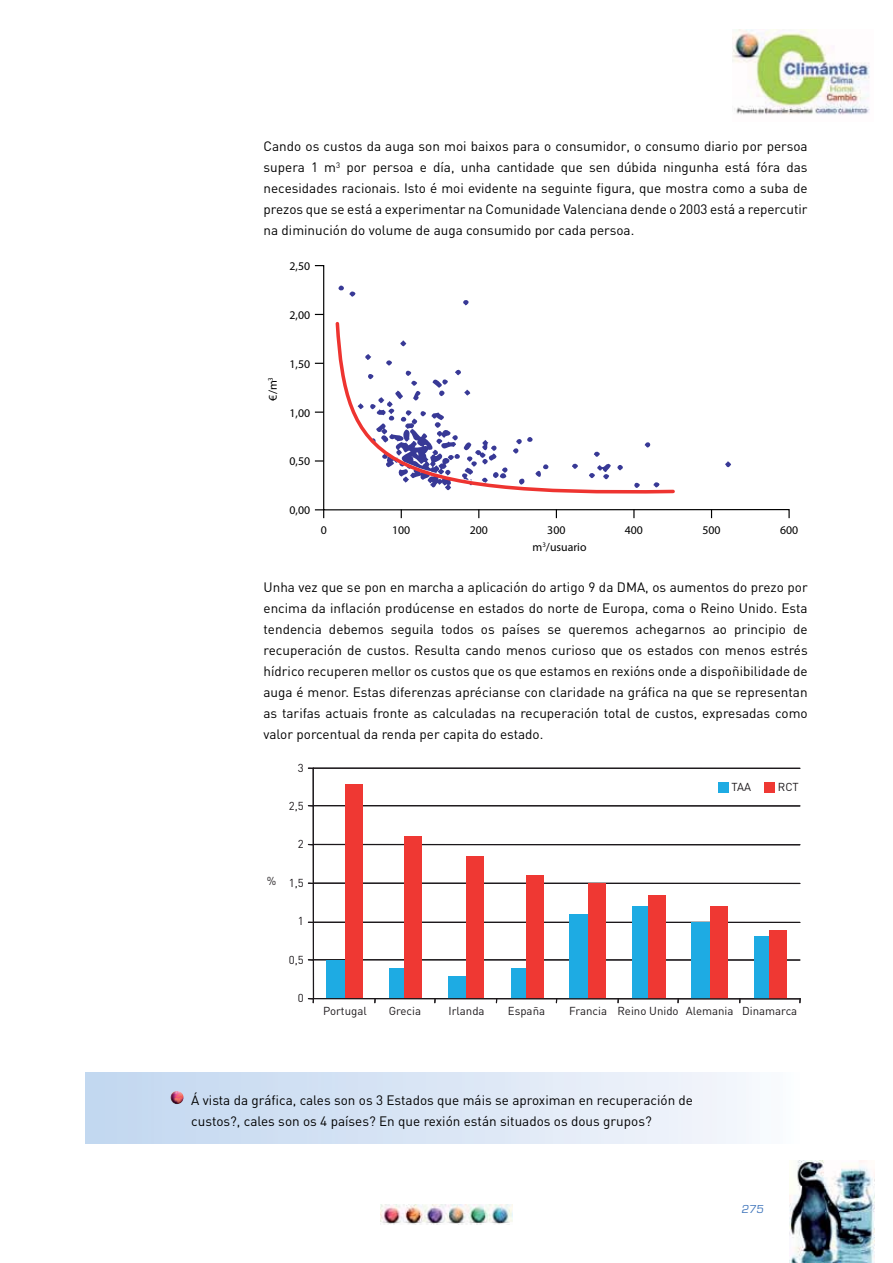
<style>
.page{position:relative;width:893px;height:1263px;background:#fff}
.page>*{position:absolute;margin:0;border:0;box-sizing:border-box;transform-origin:0 0}
.t1{font:13.5px/21px "DIN";color:#000;text-align:justify}
.t2{font:12px "Eurostile";color:#3e74ba}
.t3{font:11.85px "Myriad Pro";color:#000}
.t4{font:11.4px "DIN";color:#1c181b}
</style>
<div class="page">
<img style="left:380px;top:1204px;width:132px;height:20px">
<img style="left:732px;top:30px;width:138px;height:85px">
<img style="left:789px;top:1161px;width:85px;height:102px">
<svg style="left:314px;top:265px;width:476px;height:254px"></svg>
<hr style="left:313px;top:959px;width:487px;height:2px;background:#1c181b">
<hr style="left:313px;top:922px;width:487px;height:1px;background:#1c181b">
<hr style="left:313px;top:883px;width:487px;height:1px;background:#1c181b">
<hr style="left:313px;top:844px;width:487px;height:1px;background:#1c181b">
<hr style="left:313px;top:805px;width:487px;height:2px;background:#1c181b">
<hr style="left:313px;top:768px;width:487px;height:1px;background:#1c181b">
<div style="left:326px;top:960px;width:19px;height:39px;background:#1eabe3"></div>
<div style="left:389px;top:968px;width:16px;height:31px;background:#1eabe3"></div>
<div style="left:447px;top:976px;width:19px;height:23px;background:#1eabe3"></div>
<div style="left:510px;top:968px;width:16px;height:31px;background:#1eabe3"></div>
<div style="left:569px;top:914px;width:19px;height:85px;background:#1eabe3"></div>
<div style="left:632px;top:906px;width:16px;height:93px;background:#1eabe3"></div>
<div style="left:691px;top:922px;width:19px;height:77px;background:#1eabe3"></div>
<div style="left:754px;top:936px;width:16px;height:63px;background:#1eabe3"></div>
<div style="left:345px;top:784px;width:17px;height:215px;background:#ef3833"></div>
<div style="left:405px;top:837px;width:17px;height:162px;background:#ef3833"></div>
<div style="left:466px;top:857px;width:18px;height:142px;background:#ef3833"></div>
<div style="left:526px;top:875px;width:18px;height:124px;background:#ef3833"></div>
<div style="left:588px;top:883px;width:17px;height:116px;background:#ef3833"></div>
<div style="left:648px;top:896px;width:18px;height:103px;background:#ef3833"></div>
<div style="left:710px;top:906px;width:17px;height:93px;background:#ef3833"></div>
<div style="left:770px;top:930px;width:17px;height:69px;background:#ef3833"></div>
<hr style="left:313px;top:768px;width:1px;height:231px;background:#1c181b">
<hr style="left:313px;top:998px;width:487px;height:1px;background:#1c181b">
<svg style="left:308px;top:998px;width:6px;height:5px"></svg>
<div style="left:718px;top:783px;width:11px;height:10px;background:#1eabe3"></div>
<div style="left:765px;top:783px;width:10px;height:10px;background:#ef3833"></div>
<div style="left:85px;top:1072px;width:723px;height:72px;background:linear-gradient(to right,#c0d5ef,#f8f9fd)"></div>
<svg style="left:170px;top:1091px;width:13px;height:13px"></svg>
<p class="t1" style="left:264px;top:138px;width:546px">Cando os custos da auga son moi baixos para o consumidor, o consumo diario por persoa supera 1 m<sup>3</sup> por persoa e día, unha cantidade que sen dúbida ningunha está fóra das necesidades racionais. Isto é moi evidente na seguinte figura, que mostra como a suba de prezos que se está a experimentar na Comunidade Valenciana dende o 2003 está a repercutir na diminución do volume de auga consumido por cada persoa.</p>
<p class="t3" style="left:290px;top:259px;width:22px">2,50</p>
<p class="t3" style="left:290px;top:308px;width:22px">2,00</p>
<p class="t3" style="left:290px;top:357px;width:22px">1,50</p>
<p class="t3" style="left:290px;top:406px;width:22px">1,00</p>
<p class="t3" style="left:290px;top:454px;width:22px">0,50</p>
<p class="t3" style="left:290px;top:503px;width:22px">0,00</p>
<p class="t3" style="left:321px;top:523px;width:8px">0</p>
<p class="t3" style="left:392px;top:523px;width:20px">100</p>
<p class="t3" style="left:470px;top:523px;width:20px">200</p>
<p class="t3" style="left:547px;top:523px;width:20px">300</p>
<p class="t3" style="left:625px;top:523px;width:20px">400</p>
<p class="t3" style="left:702px;top:523px;width:20px">500</p>
<p class="t3" style="left:780px;top:523px;width:20px">600</p>
<p class="t3" style="left:532px;top:540px;width:55px">m<sup>3</sup>/usuario</p>
<p class="t3" style="left:266px;top:401px;width:25px;rotate:-90deg">€/m<sup>3</sup></p>
<p class="t1" style="left:264px;top:579px;width:546px">Unha vez que se pon en marcha a aplicación do artigo 9 da DMA, os aumentos do prezo por encima da inflación prodúcense en estados do norte de Europa, coma o Reino Unido. Esta tendencia debemos seguila todos os países se queremos achegarnos ao principio de recuperación de custos. Resulta cando menos curioso que os estados con menos estrés hídrico recuperen mellor os custos que os que estamos en rexións onde a dispoñibilidade de auga é menor. Estas diferenzas aprécianse con claridade na gráfica na que se representan as tarifas actuais fronte as calculadas na recuperación total de custos, expresadas como valor porcentual da renda per capita do estado.</p>
<p class="t4" style="left:267px;top:877px;width:11px">%</p>
<p class="t4" style="left:298px;top:763px;width:7px">3</p>
<p class="t4" style="left:289px;top:802px;width:16px">2,5</p>
<p class="t4" style="left:298px;top:840px;width:7px">2</p>
<p class="t4" style="left:289px;top:879px;width:16px">1,5</p>
<p class="t4" style="left:298px;top:917px;width:7px">1</p>
<p class="t4" style="left:289px;top:956px;width:16px">0,5</p>
<p class="t4" style="left:298px;top:994px;width:7px">0</p>
<p class="t4" style="left:731px;top:783px;width:21px">TAA</p>
<p class="t4" style="left:778px;top:783px;width:22px">RCT</p>
<p class="t4" style="left:323px;top:1007px;width:45px">Portugal</p>
<p class="t4" style="left:389px;top:1007px;width:34px">Grecia</p>
<p class="t4" style="left:448px;top:1007px;width:38px">Irlanda</p>
<p class="t4" style="left:508px;top:1007px;width:39px">España</p>
<p class="t4" style="left:569px;top:1007px;width:230px">Francia Reino Unido Alemania Dinamarca</p>
<p class="t1" style="left:191px;top:1091px;width:503px">Á vista da gráfica, cales son os 3 Estados que máis se aproximan en recuperación de custos?, cales son os 4 países? En que rexión están situados os dous grupos?</p>
<p class="t2" style="left:741px;top:1201px;width:25px">275</p>
</div>
